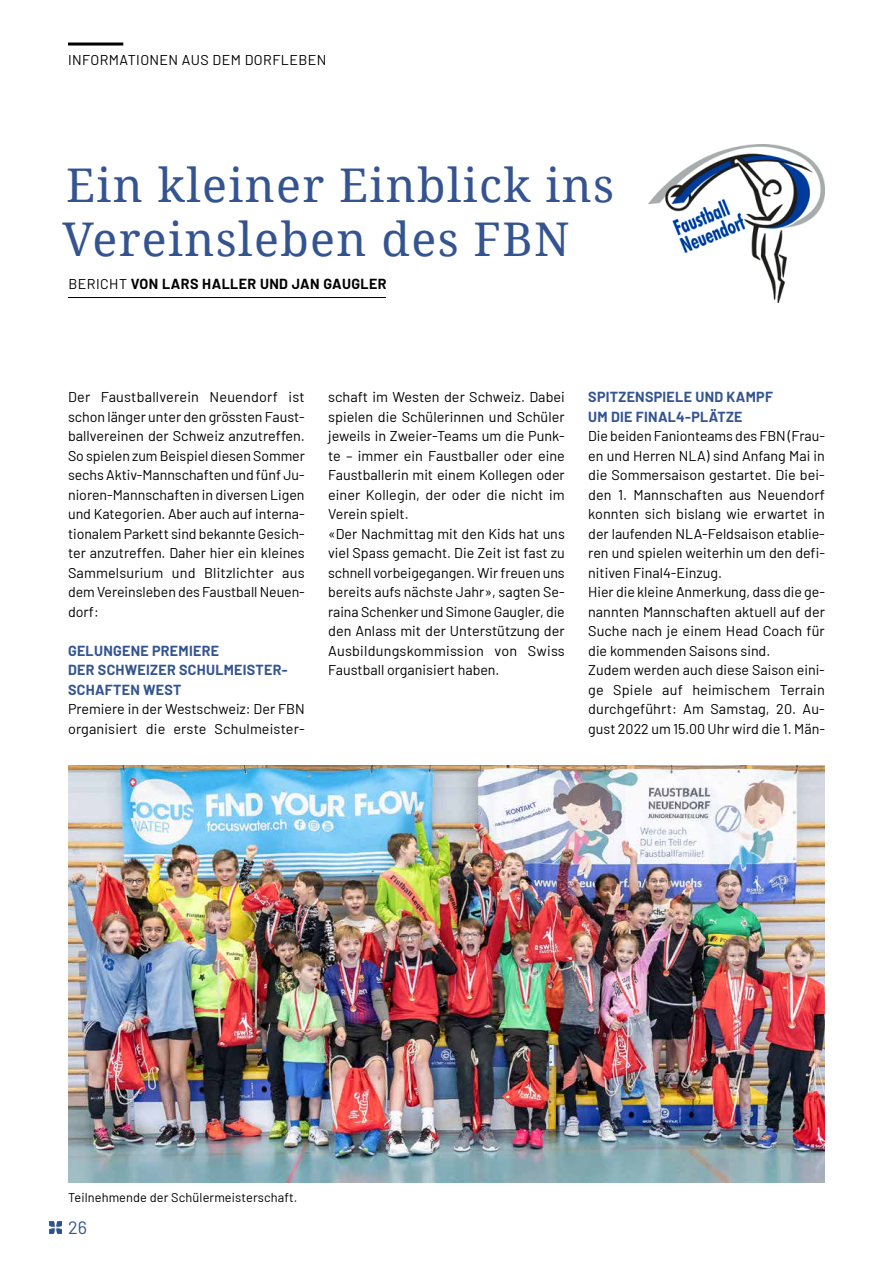
<style>
.page{position:relative;width:893px;height:1263px;background:#fff}
.page>*{position:absolute;margin:0;border:0;box-sizing:border-box;transform-origin:0 0}
.t1{font:46.5px/54px "Noto Serif";letter-spacing:.03em;color:#345491}
.t2{font:18px "Barlow";color:#345491}
.t3{font:14.25px/19.5px "Barlow";color:#000}
.t4{font:700 14.25px/19.5px "Barlow";letter-spacing:.02em;color:#345491}
.t5{font:700 14.25px "Barlow";letter-spacing:.03em;color:#000}
.t6{font:14.25px "Barlow";letter-spacing:.03em;color:#000}
.t7{font:12.75px "Barlow";letter-spacing:.01em;color:#000}
.s1{font-weight:400}
</style>
<div class="page">
<svg style="left:49px;top:1221px;width:13px;height:13px"></svg>
<hr style="left:68px;top:43px;width:55px;height:3px;background:#000">
<hr style="left:68px;top:297px;width:318px;height:1px;background:#000">
<img style="left:68px;top:765px;width:757px;height:417px">
<img style="left:648px;top:144px;width:177px;height:159px">
<p class="t6" style="left:68px;top:50px;width:260px">INFORMATIONEN AUS DEM DORFLEBEN</p>
<h1 class="t1" style="left:62px;top:157px;width:553px">Ein kleiner Einblick ins<br>Vereinsleben des FBN</h1>
<p class="t5" style="left:68px;top:273px;width:320px"><span class="s1">BERICHT</span> VON LARS HALLER UND JAN GAUGLER</p>
<p class="t3" style="left:68px;top:386px;width:238px;text-align:justify">Der Faustballverein Neuendorf ist schon länger unter den grössten Faust&shy;ballvereinen der Schweiz anzutreffen.<br>So spielen zum Beispiel diesen Sommer sechs Aktiv-Mannschaften und fünf Ju&shy;nioren-Mannschaften in diversen Ligen und Kategorien. Aber auch auf interna&shy;tionalem Parkett sind bekannte Gesich&shy;ter anzutreffen. Daher hier ein kleines Sammelsurium und Blitzlichter aus dem Vereinsleben des Faustball Neuen&shy;dorf:</p>
<p class="t4" style="left:68px;top:640px;width:220px">GELUNGENE PREMIERE<br>DER SCHWEIZER SCHULMEISTER-<br>SCHAFTEN WEST</p>
<p class="t3" style="left:68px;top:698px;width:238px">Premiere in der Westschweiz: Der FBN organisiert die erste Schulmeister-</p>
<p class="t3" style="left:328px;top:386px;width:238px">schaft im Westen der Schweiz. Dabei spielen die Schülerinnen und Schüler jeweils in Zweier-Teams um die Punk&shy;te – immer ein Faustballer oder eine Faustballerin mit einem Kollegen oder einer Kollegin, der oder die nicht im Verein spielt.<br>«Der Nachmittag mit den Kids hat uns viel Spass gemacht. Die Zeit ist fast zu schnell vorbeigegangen. Wir freuen uns bereits aufs nächste Jahr», sagten Se&shy;raina Schenker und Simone Gaugler, die den Anlass mit der Unterstützung der Ausbildungskommission von Swiss Faustball organisiert haben.</p>
<p class="t4" style="left:588px;top:386px;width:186px">SPITZENSPIELE UND KAMPF<br>UM DIE FINAL4-PLÄTZE</p>
<p class="t3" style="left:588px;top:425px;width:238px">Die beiden Fanionteams des FBN (Frau&shy;en und Herren NLA) sind Anfang Mai in die Sommersaison gestartet. Die bei&shy;den 1. Mannschaften aus Neuendorf konnten sich bislang wie erwartet in der laufenden NLA-Feldsaison etablie&shy;ren und spielen weiterhin um den defi&shy;nitiven Final4-Einzug.<br>Hier die kleine Anmerkung, dass die ge&shy;nannten Mannschaften aktuell auf der Suche nach je einem Head Coach für die kommenden Saisons sind.<br>Zudem werden auch diese Saison eini&shy;ge Spiele auf heimischem Terrain durchgeführt: Am Samstag, 20. Au&shy;gust 2022 um 15.00 Uhr wird die 1. Män-</p>
<p class="t7" style="left:68px;top:1188px;width:231px">Teilnehmende der Schülermeisterschaft.</p>
<p class="t2" style="left:68px;top:1214px;width:20px">26</p>
</div>
